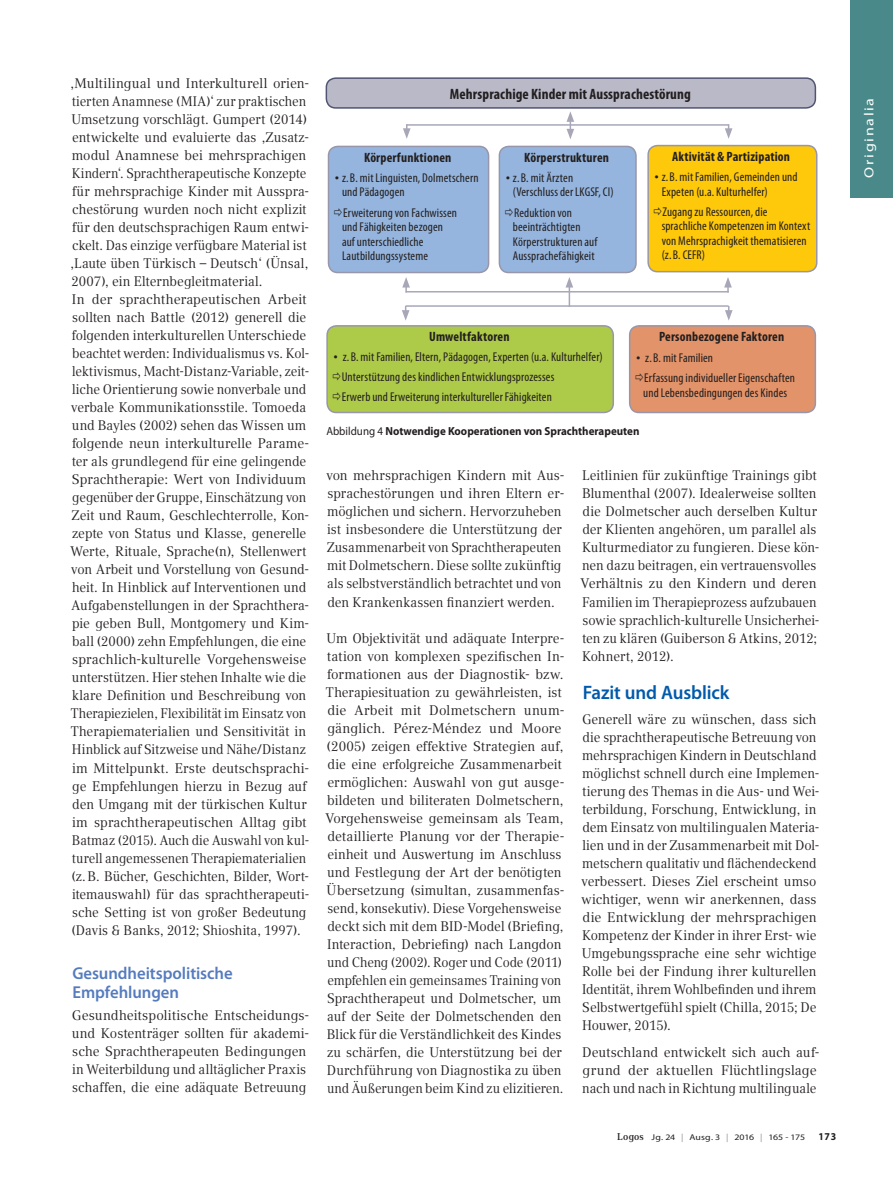
<style>
.page{position:relative;width:893px;height:1191px;background:#fff}
.page>*{position:absolute;margin:0;border:0;box-sizing:border-box;transform-origin:0 0}
.t1{font:600 19.5px "Myriad Pro";letter-spacing:-.005em;color:#015aaa}
.t2{font:600 17.25px/18.8px "Myriad Pro";letter-spacing:-.005em;color:#557bbe}
.t3{font:700 condensed 15px "Myriad Pro";letter-spacing:.005em;color:#231f20}
.t4{font:13.8px/18px "Compatil Text LT Pro";letter-spacing:-.005em;color:#231f20}
.t5{font:13.8px/18px "Compatil Text LT Pro";letter-spacing:-.005em;color:#231f20;scale:.96 1}
.t6{font:700 condensed 13.5px "Myriad Pro";letter-spacing:.01em;color:#231f20}
.t7{font:13.2px "Myriad Pro";letter-spacing:.105em;color:#fff;scale:1.21 1}
.t8{font:condensed 12.75px/14.2px "Myriad Pro";letter-spacing:.01em;color:#231f20}
.t9{font:700 11.7px "Myriad Pro";color:#231f20;scale:.94 1}
.t10{font:700 10.5px "Myriad Pro";color:#231f20;scale:.94 1}
.t11{font:8.4px "Myriad Pro";letter-spacing:-.005em;color:#231f20;scale:1.18 1}
.s1{font-family:"Compatil Text LT Pro";font-stretch:normal}
.s2{font-weight:400}
.s3{font-family:"Compatil Text LT Pro";font-weight:700;font-size:9.75px}
.s4{color:#939598}
</style>
<div class="page">
<div style="left:850px;top:0;width:43px;height:198px;background:#498989"></div>
<div style="left:328px;top:146px;width:161px;height:126px;background:#95b5de;border-radius:9px"></div>
<div style="left:328px;top:146px;width:161px;height:127px;border:2px solid #9796aa;border-radius:9px"></div>
<div style="left:499px;top:146px;width:137px;height:126px;background:#95b5de;border-radius:9px"></div>
<div style="left:499px;top:146px;width:138px;height:127px;border:2px solid #9796aa;border-radius:9px"></div>
<div style="left:648px;top:146px;width:169px;height:126px;background:#fec80b;border-radius:9px"></div>
<div style="left:647px;top:145px;width:170px;height:127px;border:2px solid #9796aa;border-radius:9px"></div>
<div style="left:327px;top:326px;width:286px;height:86px;background:#aeca49;border-radius:9px"></div>
<div style="left:326px;top:325px;width:288px;height:88px;border:2px solid #9796aa;border-radius:9px"></div>
<div style="left:630px;top:326px;width:185px;height:86px;background:#e39369;border-radius:9px"></div>
<div style="left:629px;top:325px;width:187px;height:88px;border:2px solid #9796aa;border-radius:9px"></div>
<div style="left:326px;top:78px;width:489px;height:30px;background:#b9b9c7;border-radius:9px"></div>
<div style="left:326px;top:77px;width:490px;height:32px;border:2px solid #515473;border-radius:9px"></div>
<svg style="left:567px;top:111px;width:7px;height:28px"></svg>
<hr style="left:407px;top:124px;width:322px;height:2px;background:#a8a7b8">
<svg style="left:403px;top:124px;width:8px;height:15px"></svg>
<svg style="left:725px;top:124px;width:7px;height:15px"></svg>
<hr style="left:406px;top:291px;width:323px;height:1px;background:#a8a7b8">
<svg style="left:402px;top:277px;width:8px;height:15px"></svg>
<svg style="left:724px;top:277px;width:8px;height:14px"></svg>
<svg style="left:566px;top:277px;width:7px;height:28px"></svg>
<hr style="left:405px;top:305px;width:324px;height:2px;background:#a8a7b8">
<svg style="left:402px;top:306px;width:7px;height:15px"></svg>
<svg style="left:725px;top:306px;width:8px;height:15px"></svg>
<p class="t4" style="left:71px;top:74px;width:240px">‚Multilingual und Interkulturell orien&shy;tierten Anamnese (MIA)‘ zur praktischen Umsetzung vorschlägt. Gumpert (2014) entwickelte und evaluierte das ‚Zusatz&shy;modul Anamnese bei mehrsprachigen Kindern‘. Sprachtherapeutische Konzepte für mehrsprachige Kinder mit Ausspra&shy;chestörung wurden noch nicht explizit für den deutschsprachigen Raum entwi&shy;ckelt. Das einzige verfügbare Material ist ‚Laute üben Türkisch – Deutsch‘ (Ünsal, 2007), ein Elternbegleitmaterial.<br>In der sprachtherapeutischen Arbeit sollten nach Battle (2012) generell die folgenden interkulturellen Unterschiede beachtet werden: Individualismus vs. Kol&shy;lektivismus, Macht-Distanz-Variable, zeit&shy;liche Orientierung sowie nonverbale und verbale Kommunikationsstile. Tomoeda und Bayles (2002) sehen das Wissen um folgende neun interkulturelle Parame&shy;ter als grundlegend für eine gelingende Sprachtherapie: Wert von Individuum gegenüber der Gruppe, Einschätzung von Zeit und Raum, Geschlechterrolle, Kon&shy;zepte von Status und Klasse, generelle Werte, Rituale, Sprache(n), Stellenwert von Arbeit und Vorstellung von Gesund&shy;heit. In Hinblick auf Interventionen und Aufgabenstellungen in der Sprachthera&shy;pie geben Bull, Montgomery und Kim&shy;ball (2000) zehn Empfehlungen, die eine sprachlich-kulturelle Vorgehensweise unterstützen. Hier stehen Inhalte wie die klare Definition und Beschreibung von Therapiezielen, Flexibilität im Einsatz von Therapiematerialien und Sensitivität in Hinblick auf Sitzweise und Nähe/Distanz im Mittelpunkt. Erste deutschsprachi&shy;ge Empfehlungen hierzu in Bezug auf den Umgang mit der türkischen Kultur im sprachtherapeutischen Alltag gibt Batmaz (2015). Auch die Auswahl von kul&shy;turell angemessenen Therapiematerialien (z.B. Bücher, Geschichten, Bilder, Wort&shy;itemauswahl) für das sprachtherapeuti&shy;sche Setting ist von großer Bedeutung (Davis &amp; Banks, 2012; Shioshita, 1997).</p>
<p class="t2" style="left:72px;top:963px;width:162px">Gesundheitspolitische<br>Empfehlungen</p>
<p class="t4" style="left:72px;top:1006px;width:239px">Gesundheitspolitische Entscheidungs&shy;und Kostenträger sollten für akademi&shy;sche Sprachtherapeuten Bedingungen in Weiterbildung und alltäglicher Praxis schaffen, die eine adäquate Betreuung</p>
<p class="t3" style="left:450px;top:84px;width:242px">Mehrsprachige Kinder mit Aussprachestörung</p>
<p class="t6" style="left:364px;top:149px;width:89px">Körperfunktionen</p>
<p class="t8" style="left:342px;top:171px;width:138px;text-indent:-9px"><span class="s1">•</span> z.B. mit Linguisten, Dolmetschern und Pädagogen</p>
<p class="t8" style="left:342px;top:206px;width:116px">Erweiterung von Fachwissen und Fähigkeiten bezogen auf unterschiedliche<br>Lautbildungssysteme</p>
<p class="t6" style="left:524px;top:149px;width:86px">Körperstrukturen</p>
<p class="t8" style="left:513px;top:171px;width:102px;text-indent:-9px"><span class="s1">•</span> z.B. mit Ärzten (Verschluss der LKGSF, CI)</p>
<p class="t8" style="left:513px;top:206px;width:86px">Reduktion von beeinträchtigten<br>Körperstrukturen auf<br>Aussprachefähigkeit</p>
<p class="t6" style="left:672px;top:148px;width:119px">Aktivität &amp; Partizipation</p>
<p class="t8" style="left:662px;top:170px;width:137px;text-indent:-9px"><span class="s1">•</span> z.B. mit Familien, Gemeinden und<br>Expeten (u.a. Kulturhelfer)</p>
<p class="t8" style="left:662px;top:205px;width:150px">Zugang zu Ressourcen, die sprachliche Kompetenzen im Kontext von Mehrsprachigkeit thematisieren (z.B. CEFR)</p>
<p class="t6" style="left:429px;top:328px;width:82px">Umweltfaktoren</p>
<p class="t8" style="left:342px;top:346px;width:262px;line-height:20px;text-indent:-10px"><span class="s1">•</span> z.B. mit Familien, Eltern, Pädagogen, Experten (u.a. Kulturhelfer)<br>Unterstützung des kindlichen Entwicklungsprozesses<br>Erwerb und Erweiterung interkultureller Fähigkeiten</p>
<p class="t6" style="left:659px;top:328px;width:127px">Personbezogene Faktoren</p>
<p class="t8" style="left:644px;top:347px;width:152px;line-height:20.7px;text-indent:-10px"><span class="s1">•</span> z.B. mit Familien<br>Erfassung individueller Eigenschaften</p>
<p class="t8" style="left:643px;top:385px;width:146px">und Lebensbedingungen des Kindes</p>
<p class="t9" style="left:326px;top:423px;width:335px"><span class="s2">Abbildung 4</span> Notwendige Kooperationen von Sprachtherapeuten</p>
<p class="t4" style="left:326px;top:467px;width:239px">von mehrsprachigen Kindern mit Aus&shy;sprachestörungen und ihren Eltern er&shy;möglichen und sichern. Hervorzuheben ist insbesondere die Unterstützung der Zusammenarbeit von Sprachtherapeuten mit Dolmetschern. Diese sollte zukünftig als selbstverständlich betrachtet und von den Krankenkassen finanziert werden.</p>
<p class="t5" style="left:325px;top:629px;width:250px">Um Objektivität und adäquate Interpre&shy;tation von komplexen spezifischen In&shy;formationen aus der Diagnostik- bzw.<br>Therapiesituation zu gewährleisten, ist die Arbeit mit Dolmetschern unum&shy;gänglich. Pérez-Méndez und Moore (2005) zeigen effektive Strategien auf, die eine erfolgreiche Zusammenarbeit ermöglichen: Auswahl von gut ausge&shy;bildeten und biliteraten Dolmetschern, Vorgehensweise gemeinsam als Team, detaillierte Planung vor der Therapie&shy;einheit und Auswertung im Anschluss und Festlegung der Art der benötigten Übersetzung (simultan, zusammenfas&shy;send, konsekutiv). Diese Vorgehensweise deckt sich mit dem BID-Model (Briefing, Interaction, Debriefing) nach Langdon und Cheng (2002). Roger und Code (2011) empfehlen ein gemeinsames Training von Sprachtherapeut und Dolmetscher, um auf der Seite der Dolmetschenden den Blick für die Verständlichkeit des Kindes zu schärfen, die Unterstützung bei der Durchführung von Diagnostika zu üben und Äußerungen beim Kind zu elizitieren.</p>
<p class="t5" style="left:581px;top:467px;width:250px">Leitlinien für zukünftige Trainings gibt Blumenthal (2007). Idealerweise sollten die Dolmetscher auch derselben Kultur der Klienten angehören, um parallel als Kulturmediator zu fungieren. Diese kön&shy;nen dazu beitragen, ein vertrauensvolles Verhältnis zu den Kindern und deren Familien im Therapieprozess aufzubauen sowie sprachlich-kulturelle Unsicherhei&shy;ten zu klären (Guiberson &amp; Atkins, 2012; Kohnert, 2012).</p>
<h1 class="t1" style="left:583px;top:680px;width:148px">Fazit und Ausblick</h1>
<p class="t5" style="left:582px;top:710px;width:249px">Generell wäre zu wünschen, dass sich die sprachtherapeutische Betreuung von mehrsprachigen Kindern in Deutschland möglichst schnell durch eine Implemen&shy;tierung des Themas in die Aus- und Wei&shy;terbildung, Forschung, Entwicklung, in dem Einsatz von multilingualen Materia&shy;lien und in der Zusammenarbeit mit Dol&shy;metschern qualitativ und flächendeckend verbessert. Dieses Ziel erscheint umso wichtiger, wenn wir anerkennen, dass die Entwicklung der mehrsprachigen Kompetenz der Kinder in ihrer Erst- wie Umgebungssprache eine sehr wichtige Rolle bei der Findung ihrer kulturellen Identität, ihrem Wohlbefinden und ihrem Selbstwertgefühl spielt (Chilla, 2015; De Houwer, 2015).</p>
<p class="t4" style="left:582px;top:1043px;width:239px">Deutschland entwickelt sich auch auf&shy;grund der aktuellen Flüchtlingslage nach und nach in Richtung multilinguale</p>
<p class="t11" style="left:617px;top:1132px;width:161px"><span class="s3">Logos</span> Jg. 24 <span class="s4">|</span> Ausg. 3 <span class="s4">|</span> 2016 <span class="s4">|</span> 165 - 175</p>
<p class="t10" style="left:819px;top:1129px;width:20px">173</p>
<p class="t7" style="left:861px;top:178px;width:67px;rotate:-90deg">Originalia</p>
</div>
